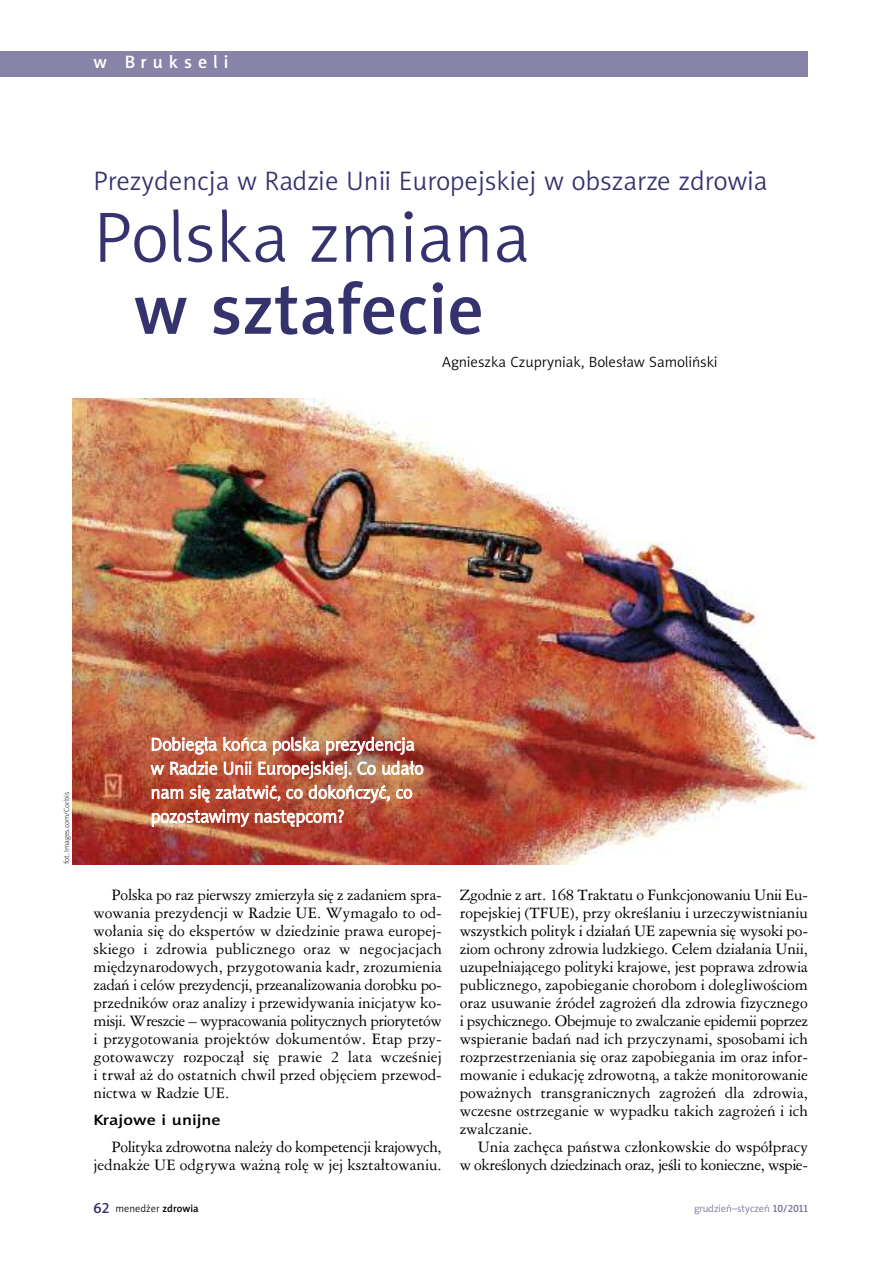
<style>
.page{position:relative;width:893px;height:1263px;background:#fff}
.page>*{position:absolute;margin:0;border:0;box-sizing:border-box;transform-origin:0 0}
.t1{font:72px "Naomi Sans EFNPS Light";color:#36326d}
.t2{font:72px "Naomi Sans EFNPS Medium";color:#36326d}
.t3{font:27px "Naomi Sans EFNPS Light";color:#36326d}
.t4{font:18px/24px "Naomi Sans EFNPS Light";letter-spacing:-.005em;color:#fff}
.t5{font:18px "Naomi Sans EFNPS Medium";letter-spacing:.335em;color:#fff}
.t6{font:15px/18px "Ameri Garmnd PL";color:#000;text-align:justify}
.t7{font:15px/18px "Ameri Garmnd PL";letter-spacing:-.025em;color:#000;text-align:right}
.t8{font:15px "Naomi Sans EFNPS Light";color:#000}
.t9{font:15px "Naomi Sans EFNPS Medium";color:#000;scale:1.2 1}
.t10{font:10.5px "Naomi Sans EFNPS Light";color:#727099}
.t11{font:10.5px "Naomi Sans EFNPS Light";color:#000}
.t12{font:7.5px "Naomi Sans EFNPS Thin";color:#000}
.s1{font-family:"Naomi Sans EFNPS Medium";font-size:15px;color:#36326d}
.s2{font-family:"Naomi Sans EFNPS Medium"}
</style>
<div class="page">
<div style="left:0;top:51px;width:808px;height:26px;background:#8784a8"></div>
<img style="left:72px;top:398px;width:744px;height:466px">
<p class="t5" style="left:94px;top:55px;width:136px">w Brukseli</p>
<h2 class="t3" style="left:94px;top:170px;width:676px">Prezydencja w Radzie Unii Europejskiej w obszarze zdrowia</h2>
<h1 class="t1" style="left:94px;top:209px;width:438px">Polska zmiana</h1>
<h1 class="t2" style="left:134px;top:281px;width:352px">w sztafecie</h1>
<p class="t8" style="left:442px;top:356px;width:277px">Agnieszka Czupryniak, Bolesław Samoliński</p>
<p class="t12" style="left:64px;top:864px;width:74px;rotate:-90deg">fot. Images.com/Corbis</p>
<p class="t4" style="left:151px;top:734px;width:275px">Dobiegła końca polska prezydencja w Radzie Unii Europejskiej. Co udało nam się załatwić, co dokończyć, co pozostawimy następcom?</p>
<p class="t6" style="left:94px;top:886px;width:350px;text-indent:18px">Polska po raz pierwszy zmierzyła się z zadaniem spra&shy;wowania prezydencji w Radzie UE. Wymagało to od&shy;wołania się do ekspertów w dziedzinie prawa europej&shy;skiego i zdrowia publicznego oraz w negocjacjach międzynarodowych, przygotowania kadr, zrozumienia zadań i celów prezydencji, przeanalizowania dorobku po&shy;przedników oraz analizy i przewidywania inicjatyw ko&shy;misji. Wreszcie – wypracowania politycznych priorytetów i przygotowania projektów dokumentów. Etap przy&shy;gotowawczy rozpoczął się prawie 2 lata wcześniej i trwał aż do ostatnich chwil przed objęciem przewod&shy;nictwa w Radzie UE.</p>
<p class="t9" style="left:94px;top:1114px;width:107px">Krajowe i unijne</p>
<p class="t7" style="left:94px;top:1138px;width:350px">Polityka zdrowotna należy do kompetencji krajowych, jednakże UE odgrywa ważną rolę w jej kształtowaniu.</p>
<p class="t6" style="left:460px;top:886px;width:350px">Zgodnie z art. 168 Traktatu o Funkcjonowaniu Unii Eu&shy;ropejskiej (TFUE), przy określaniu i urzeczywistnianiu wszystkich polityk i działań UE zapewnia się wysoki po&shy;ziom ochrony zdrowia ludzkiego. Celem działania Unii, uzupełniającego polityki krajowe, jest poprawa zdrowia publicznego, zapobieganie chorobom i dolegliwościom oraz usuwanie źródeł zagrożeń dla zdrowia fizycznego i psychicznego. Obejmuje to zwalczanie epidemii poprzez wspieranie badań nad ich przyczynami, sposobami ich rozprzestrzeniania się oraz zapobiegania im oraz infor&shy;mowanie i edukację zdrowotną, a także monitorowanie poważnych transgranicznych zagrożeń dla zdrowia, wczesne ostrzeganie w wypadku takich zagrożeń i ich zwalczanie.</p>
<p class="t7" style="left:460px;top:1138px;width:350px">Unia zachęca państwa członkowskie do współpracy<br>w określonych dziedzinach oraz, jeśli to konieczne, wspie-</p>
<p class="t11" style="left:94px;top:1204px;width:106px"><span class="s1">62</span> menedżer <span class="s2">zdrowia</span></p>
<p class="t10" style="left:694px;top:1204px;width:115px">grudzień–styczeń <span class="s2">10/2011</span></p>
</div>
